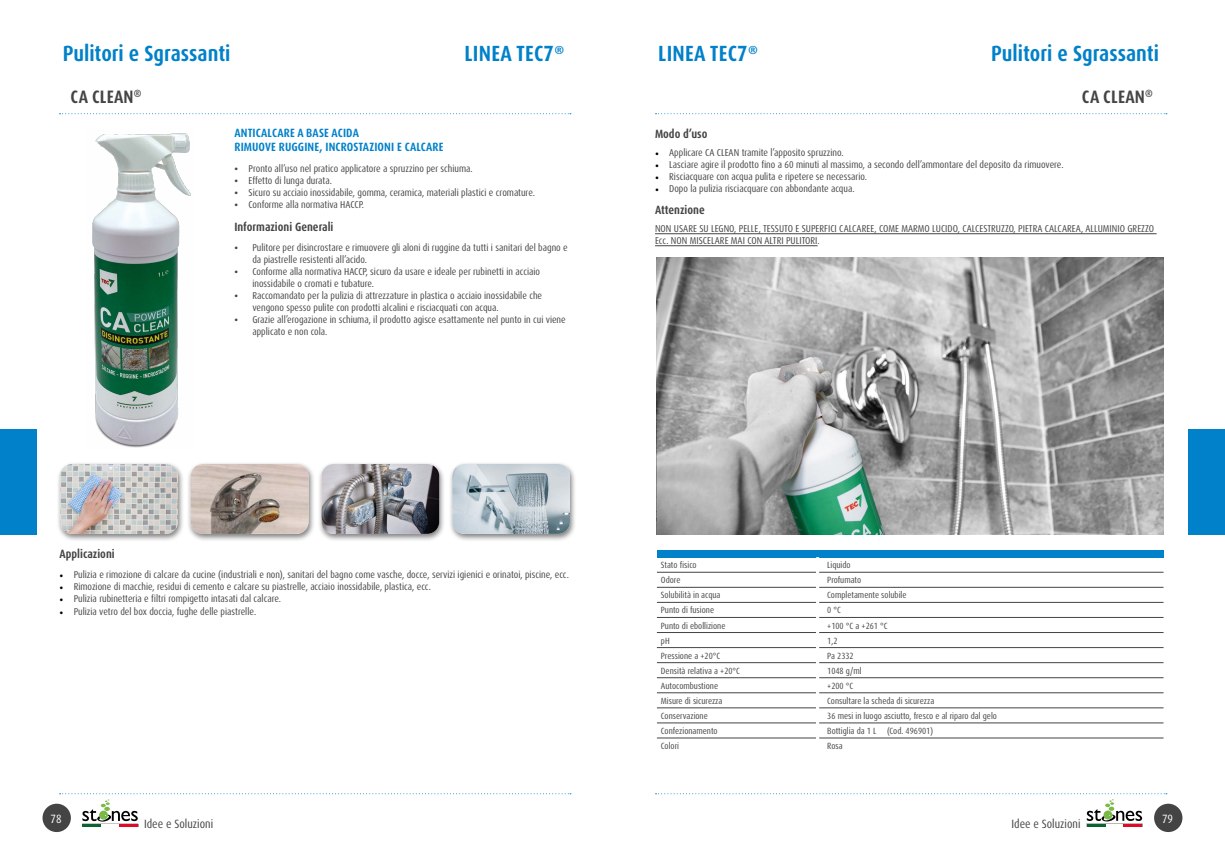
<style>
.page{position:relative;width:1225px;height:859px;background:#fff}
.page>*{position:absolute;margin:0;border:0;box-sizing:border-box;transform-origin:0 0}
.t1{font:700 condensed 22px "Dax Pro";color:#0081c9}
.t2{font:700 condensed 18px "Dax Pro";letter-spacing:.01em;color:#454444}
.t3{font:700 condensed 12px/14.4px "Dax Pro";letter-spacing:.01em;color:#0081c9}
.t4{font:700 condensed 12px "Dax Pro";color:#454444}
.t5{font:condensed 12px "Dax Pro";color:#454444}
.t6{font:condensed 12px "Dax Pro";color:#fff}
.t7{font:condensed 10px/12px "Dax Pro";color:#454444}
.t8{font:condensed 9px "Dax Pro";color:#454444}
.s1{font-family:"Calibri";font-weight:400;font-stretch:normal}
.s2{font-family:"Minion Pro";font-stretch:normal;color:#000}
.s3{font-weight:700}
</style>
<div class="page">
<svg style="left:60px;top:113px;width:511px;height:1px"></svg>
<svg style="left:655px;top:113px;width:512px;height:1px"></svg>
<div style="left:43px;top:804px;width:28px;height:28px;background:#454444;border-radius:50%"></div>
<hr style="left:83px;top:824px;width:55px;height:3px;background:#9d9d9c">
<svg style="left:60px;top:793px;width:511px;height:33px"></svg>
<div style="left:1154px;top:804px;width:28px;height:28px;background:#454444;border-radius:50%"></div>
<hr style="left:1087px;top:824px;width:55px;height:3px;background:#9d9d9c">
<svg style="left:655px;top:793px;width:512px;height:33px"></svg>
<div style="left:0;top:429px;width:37px;height:106px;background:#0081c9"></div>
<div style="left:1188px;top:429px;width:37px;height:106px;background:#0081c9"></div>
<div style="left:56px;top:461px;width:129px;height:81px;background:#000;opacity:.5"></div>
<img style="left:60px;top:464px;width:118px;height:70px">
<div style="left:187px;top:461px;width:128px;height:81px;background:#000;opacity:.5"></div>
<img style="left:191px;top:464px;width:117px;height:70px">
<div style="left:317px;top:461px;width:129px;height:81px;background:#000;opacity:.5"></div>
<img style="left:321px;top:464px;width:118px;height:70px">
<div style="left:448px;top:461px;width:129px;height:81px;background:#000;opacity:.5"></div>
<img style="left:452px;top:464px;width:118px;height:70px">
<img style="left:92px;top:133px;width:99px;height:315px">
<hr style="left:655px;top:233px;width:501px;height:1px;background:#454444">
<hr style="left:655px;top:245px;width:162px;height:1px;background:#454444">
<img style="left:657px;top:257px;width:506px;height:278px">
<div style="left:657px;top:550px;width:506px;height:7px;background:#0081c9"></div>
<hr style="left:657px;top:572px;width:159px;height:1px;background:#454444">
<hr style="left:819px;top:572px;width:344px;height:1px;background:#454444">
<hr style="left:657px;top:587px;width:159px;height:1px;background:#454444">
<hr style="left:819px;top:587px;width:344px;height:1px;background:#454444">
<hr style="left:657px;top:602px;width:159px;height:1px;background:#454444">
<hr style="left:819px;top:602px;width:344px;height:1px;background:#454444">
<hr style="left:657px;top:617px;width:159px;height:1px;background:#454444">
<hr style="left:819px;top:617px;width:344px;height:1px;background:#454444">
<hr style="left:657px;top:632px;width:159px;height:1px;background:#454444">
<hr style="left:819px;top:632px;width:344px;height:1px;background:#454444">
<hr style="left:657px;top:647px;width:159px;height:1px;background:#454444">
<hr style="left:819px;top:647px;width:344px;height:1px;background:#454444">
<hr style="left:657px;top:662px;width:159px;height:1px;background:#454444">
<hr style="left:819px;top:662px;width:344px;height:1px;background:#454444">
<hr style="left:657px;top:677px;width:159px;height:1px;background:#454444">
<hr style="left:819px;top:677px;width:344px;height:1px;background:#454444">
<hr style="left:657px;top:692px;width:159px;height:1px;background:#454444">
<hr style="left:819px;top:692px;width:344px;height:1px;background:#454444">
<hr style="left:657px;top:708px;width:159px;height:1px;background:#454444">
<hr style="left:819px;top:708px;width:344px;height:1px;background:#454444">
<hr style="left:657px;top:723px;width:159px;height:1px;background:#454444">
<hr style="left:819px;top:723px;width:344px;height:1px;background:#454444">
<hr style="left:657px;top:738px;width:159px;height:1px;background:#454444">
<hr style="left:819px;top:738px;width:344px;height:1px;background:#454444">
<h1 class="t1" style="left:63px;top:39px;width:169px">Pulitori e Sgrassanti</h1>
<h1 class="t1" style="left:464px;top:39px;width:102px">LINEA TEC7<span class="s1">®</span></h1>
<h1 class="t1" style="left:658px;top:39px;width:102px">LINEA TEC7<span class="s1">®</span></h1>
<h1 class="t1" style="left:991px;top:39px;width:169px">Pulitori e Sgrassanti</h1>
<h2 class="t2" style="left:71px;top:86px;width:72px">CA CLEAN<sup>®</sup></h2>
<h2 class="t2" style="left:1082px;top:86px;width:72px">CA CLEAN<sup>®</sup></h2>
<p class="t4" style="left:655px;top:126px;width:54px">Modo d’uso</p>
<p class="t7" style="left:655px;top:146px;width:190px"><span class="s2">•</span> Applicare CA CLEAN tramite l’apposito spruzzino.</p>
<p class="t7" style="left:655px;top:158px;width:410px"><span class="s2">•</span> Lasciare agire il prodotto fino a 60 minuti al massimo, a secondo dell’ammontare del deposito da rimuovere.</p>
<p class="t7" style="left:655px;top:170px;width:213px"><span class="s2">•</span> Risciacquare con acqua pulita e ripetere se necessario.</p>
<p class="t7" style="left:655px;top:182px;width:201px"><span class="s2">•</span> Dopo la pulizia risciacquare con abbondante acqua.</p>
<p class="t4" style="left:655px;top:203px;width:51px">Attenzione</p>
<p class="t7" style="left:655px;top:223px;width:500px">NON USARE SU LEGNO, PELLE, TESSUTO E SUPERFICI CALCAREE, COME MARMO LUCIDO, CALCESTRUZZO, PIETRA CALCAREA, ALLUMINIO GREZZO<br>Ecc. NON MISCELARE MAI CON ALTRI PULITORI.</p>
<p class="t3" style="left:234px;top:126px;width:211px">ANTICALCARE A BASE ACIDA<br>RIMUOVE RUGGINE, INCROSTAZIONI E CALCARE</p>
<p class="t7" style="left:234px;top:162px;width:240px"><span class="s3">•</span> Pronto all’uso nel pratico applicatore a spruzzino per schiuma.</p>
<p class="t7" style="left:234px;top:174px;width:99px"><span class="s3">•</span> Effetto di lunga durata.</p>
<p class="t7" style="left:234px;top:186px;width:302px"><span class="s3">•</span> Sicuro su acciaio inossidabile, gomma, ceramica, materiali plastici e cromature.</p>
<p class="t7" style="left:234px;top:198px;width:131px"><span class="s3">•</span> Conforme alla normativa HACCP.</p>
<p class="t4" style="left:234px;top:219px;width:101px">Informazioni Generali</p>
<p class="t7" style="left:252px;top:242px;width:317px;text-indent:-18px"><span class="s3">•</span> Pulitore per disincrostare e rimuovere gli aloni di ruggine da tutti i sanitari del bagno e da piastrelle resistenti all’acido.</p>
<p class="t7" style="left:252px;top:266px;width:289px;text-indent:-18px"><span class="s3">•</span> Conforme alla normativa HACCP, sicuro da usare e ideale per rubinetti in acciaio inossidabile o cromati e tubature.</p>
<p class="t7" style="left:252px;top:290px;width:291px;text-indent:-18px"><span class="s3">•</span> Raccomandato per la pulizia di attrezzature in plastica o acciaio inossidabile che vengono spesso pulite con prodotti alcalini e risciacquati con acqua.</p>
<p class="t7" style="left:252px;top:314px;width:315px;text-indent:-18px"><span class="s3">•</span> Grazie all’erogazione in schiuma, il prodotto agisce esattamente nel punto in cui viene applicato e non cola.</p>
<p class="t4" style="left:59px;top:546px;width:57px">Applicazioni</p>
<p class="t7" style="left:59px;top:569px;width:511px"><span class="s2">•</span> Pulizia e rimozione di calcare da cucine (industriali e non), sanitari del bagno come vasche, docce, servizi igienici e orinatoi, piscine, ecc.</p>
<p class="t7" style="left:59px;top:581px;width:373px"><span class="s2">•</span> Rimozione di macchie, residui di cemento e calcare su piastrelle, acciaio inossidabile, plastica, ecc.</p>
<p class="t7" style="left:59px;top:593px;width:223px"><span class="s2">•</span> Pulizia rubinetteria e filtri rompigetto intasati dal calcare.</p>
<p class="t7" style="left:59px;top:605px;width:198px"><span class="s2">•</span> Pulizia vetro del box doccia, fughe delle piastrelle.</p>
<p class="t8" style="left:661px;top:559px;width:37px">Stato fisico</p>
<p class="t8" style="left:827px;top:559px;width:25px">Liquido</p>
<p class="t8" style="left:661px;top:574px;width:21px">Odore</p>
<p class="t8" style="left:827px;top:574px;width:35px">Profumato</p>
<p class="t8" style="left:661px;top:589px;width:61px">Solubilità in acqua</p>
<p class="t8" style="left:827px;top:589px;width:81px">Completamente solubile</p>
<p class="t8" style="left:661px;top:604px;width:55px">Punto di fusione</p>
<p class="t8" style="left:827px;top:604px;width:15px">0 °C</p>
<p class="t8" style="left:661px;top:620px;width:66px">Punto di ebollizione</p>
<p class="t8" style="left:827px;top:620px;width:62px">+100 °C a +261 °C</p>
<p class="t8" style="left:661px;top:635px;width:10px">pH</p>
<p class="t8" style="left:827px;top:635px;width:12px">1,2</p>
<p class="t8" style="left:661px;top:650px;width:61px">Pressione a +20°C</p>
<p class="t8" style="left:827px;top:650px;width:28px">Pa 2332</p>
<p class="t8" style="left:661px;top:665px;width:81px">Densità relativa a +20°C</p>
<p class="t8" style="left:827px;top:665px;width:36px">1048 g/ml</p>
<p class="t8" style="left:661px;top:680px;width:59px">Autocombustione</p>
<p class="t8" style="left:827px;top:680px;width:28px">+200 °C</p>
<p class="t8" style="left:661px;top:695px;width:63px">Misure di sicurezza</p>
<p class="t8" style="left:827px;top:695px;width:108px">Consultare la scheda di sicurezza</p>
<p class="t8" style="left:661px;top:710px;width:48px">Conservazione</p>
<p class="t8" style="left:827px;top:710px;width:171px">36 mesi in luogo asciutto, fresco e al riparo dal gelo</p>
<p class="t8" style="left:661px;top:725px;width:58px">Confezionamento</p>
<p class="t8" style="left:827px;top:725px;width:107px">Bottiglia da 1 L (Cod. 496901)</p>
<p class="t8" style="left:661px;top:740px;width:20px">Colori</p>
<p class="t8" style="left:827px;top:740px;width:17px">Rosa</p>
<p class="t6" style="left:51px;top:811px;width:12px">78</p>
<p class="t5" style="left:144px;top:816px;width:71px">Idee e Soluzioni</p>
<p class="t6" style="left:1162px;top:811px;width:12px">79</p>
<p class="t5" style="left:1011px;top:816px;width:71px">Idee e Soluzioni</p>
</div>
